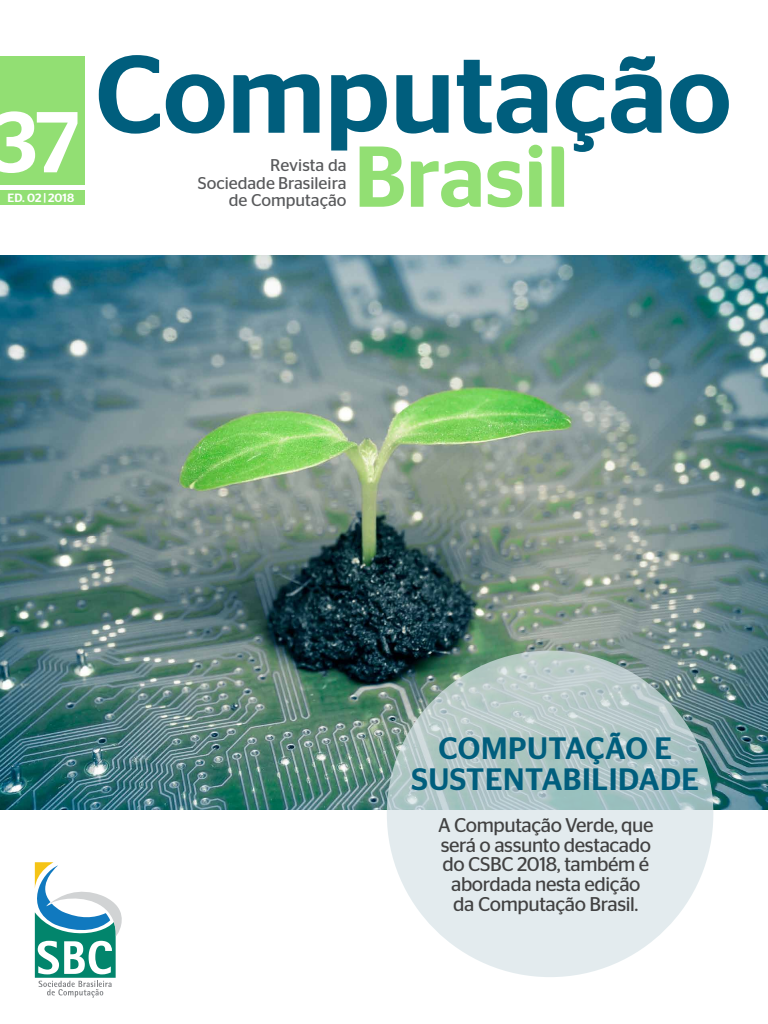
<style>
.page{position:relative;width:768px;height:1024px;background:#fff}
.page>*{position:absolute;margin:0;border:0;box-sizing:border-box;transform-origin:0 0}
.t1{font:500 109.7px "Stag Sans";color:#005e7d}
.t2{font:500 86.1px "Stag Sans";color:#92df73}
.t3{font:500 86.1px "Stag Sans";color:#fff}
.t4{font:500 30.9px/30.9px "Stag Sans";letter-spacing:.02em;color:#005e7d;text-align:center}
.t5{font:19.9px/19.9px "Stag Sans";letter-spacing:-.02em;color:#424242;text-align:center}
.t6{font:17px/17px "Stag Sans";color:#58595b;text-align:right}
.t7{font:500 12px "Stag Sans";color:#fff}
</style>
<div class="page">
<img style="left:0;top:255px;width:768px;height:554px">
<div style="left:0;top:190px;width:85px;height:15px;background:#92df73"></div>
<div style="left:0;top:56px;width:85px;height:129px;background:#92df73"></div>
<svg style="left:387px;top:651px;width:326px;height:326px;background:#cbdadb"></svg>
<svg style="left:34px;top:863px;width:88px;height:135px"></svg>
<h2 class="t3" style="left:-7px;top:93px;width:89px">37</h2>
<p class="t7" style="left:8px;top:190px;width:68px">ED. 02 | 2018</p>
<h1 class="t1" style="left:95px;top:31px;width:638px">Computação</h1>
<p class="t6" style="left:198px;top:157px;width:150px">Revista da<br>Sociedade Brasileira de Computação</p>
<h2 class="t2" style="left:354px;top:127px;width:216px">Brasil</h2>
<h3 class="t4" style="left:411px;top:733px;width:289px">COMPUTAÇÃO E<br>SUSTENTABILIDADE</h3>
<p class="t5" style="left:438px;top:815px;width:217px">A Computação Verde, que será o assunto destacado do CSBC 2018, também é abordada nesta edição<br>da Computação Brasil.</p>
</div>
